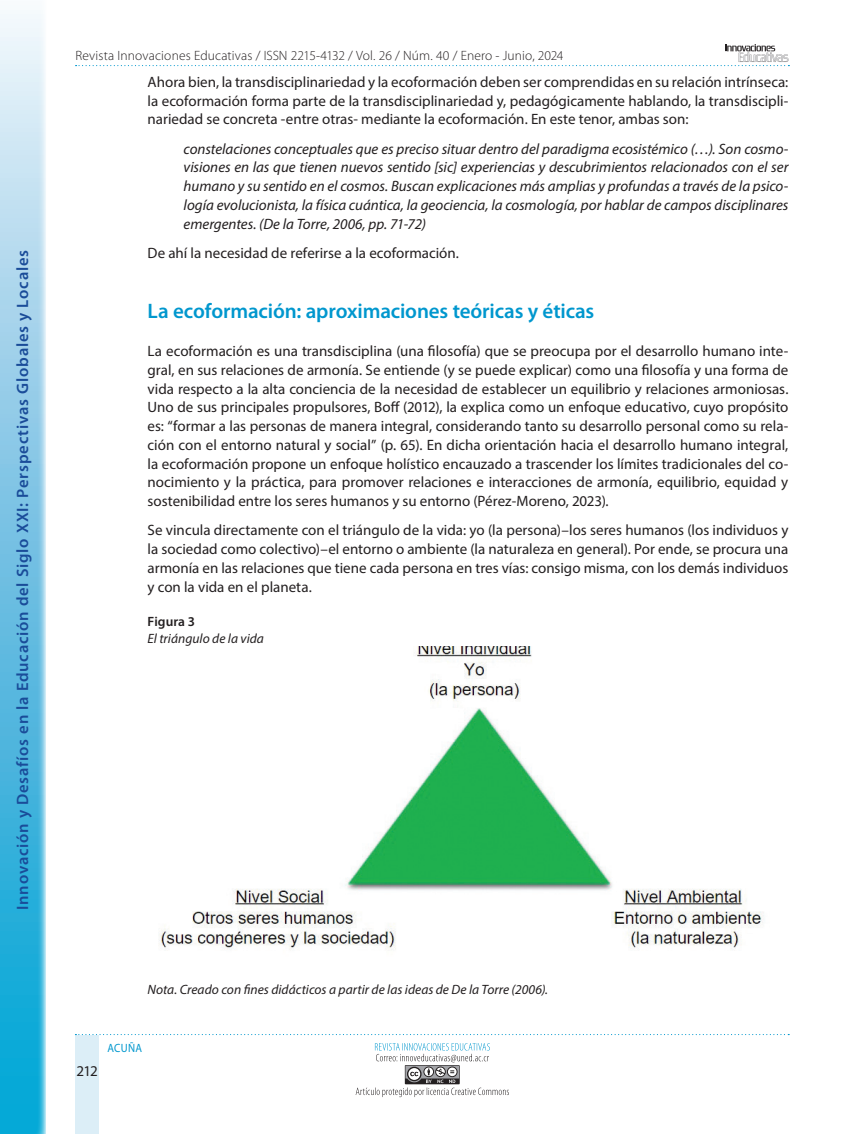
<style>
.page{position:relative;width:864px;height:1134px;background:#fff}
.page>*{position:absolute;margin:0;border:0;box-sizing:border-box;transform-origin:0 0}
.SUBTITULO_2{font:600 21px "Myriad Pro";letter-spacing:-.005em;color:#0097ce}
.t1{font:600 16.5px "Myriad Pro";letter-spacing:.05em;color:#1a4c99}
.TEXTO_NORMAL{font:15px/18.8px "Myriad Pro";color:#231f20;text-align:justify}
.CITAS_COMPLETAS{font:italic 15px/18.8px "Myriad Pro";color:#231f20;text-align:justify}
.CUADRO_TIT{font:italic 13.5px/16.5px "Myriad Pro";color:#231f20}
.t2{font:300 13.5px "Myriad Pro";letter-spacing:.01em;color:#231f20}
.t3{font:12px "Myriad Pro";letter-spacing:.02em;color:#0097ce;scale:.9 1}
.s1{font-weight:600;font-style:normal}
</style>
<div class="page">
<svg style="left:76px;top:44px;width:713px;height:22px"></svg>
<div style="left:76px;top:1035px;width:23px;height:99px;background:#dceef7"></div>
<svg style="left:75px;top:1034px;width:714px;height:1px"></svg>
<svg style="left:356px;top:1043px;width:153px;height:54px"></svg>
<svg style="left:0;top:14px;width:46px;height:1120px;background:#77c7e5"></svg>
<img style="left:159px;top:647px;width:605px;height:303px">
<p class="t1" style="left:13px;top:910px;width:661px;rotate:-90deg">Innovación y Desafíos en la Educación del Siglo XXI: Perspectivas Globales y Locales</p>
<p class="t2" style="left:76px;top:48px;width:489px">Revista Innovaciones Educativas / ISSN 2215-4132 / Vol. 26 / Núm. 40 / Enero - Junio, 2024</p>
<p class="TEXTO_NORMAL" style="left:148px;top:72px;width:642px">Ahora bien, la transdisciplinariedad y la ecoformación deben ser comprendidas en su relación intrínseca: la ecoformación forma parte de la transdisciplinariedad y, pedagógicamente hablando, la transdiscipli&shy;nariedad se concreta -entre otras- mediante la ecoformación. En este tenor, ambas son:</p>
<p class="CITAS_COMPLETAS" style="left:184px;top:139px;width:606px">constelaciones conceptuales que es preciso situar dentro del paradigma ecosistémico (…). Son cosmo&shy;visiones en las que tienen nuevos sentido [sic] experiencias y descubrimientos relacionados con el ser humano y su sentido en el cosmos. Buscan explicaciones más amplias y profundas a través de la psico&shy;logía evolucionista, la física cuántica, la geociencia, la cosmología, por hablar de campos disciplinares emergentes. (De la Torre, 2006, pp. 71-72)</p>
<p class="TEXTO_NORMAL" style="left:148px;top:243px;width:313px">De ahí la necesidad de referirse a la ecoformación.</p>
<p class="SUBTITULO_2" style="left:148px;top:299px;width:448px">La ecoformación: aproximaciones teóricas y éticas</p>
<p class="TEXTO_NORMAL" style="left:148px;top:341px;width:642px">La ecoformación es una transdisciplina (una filosofía) que se preocupa por el desarrollo humano inte&shy;gral, en sus relaciones de armonía. Se entiende (y se puede explicar) como una filosofía y una forma de vida respecto a la alta conciencia de la necesidad de establecer un equilibrio y relaciones armoniosas.<br>Uno de sus principales propulsores, Boff (2012), la explica como un enfoque educativo, cuyo propósito es: “formar a las personas de manera integral, considerando tanto su desarrollo personal como su rela&shy;ción con el entorno natural y social” (p. 65). En dicha orientación hacia el desarrollo humano integral, la ecoformación propone un enfoque holístico encauzado a trascender los límites tradicionales del co&shy;nocimiento y la práctica, para promover relaciones e interacciones de armonía, equilibrio, equidad y sostenibilidad entre los seres humanos y su entorno (Pérez-Moreno, 2023).</p>
<p class="TEXTO_NORMAL" style="left:148px;top:521px;width:642px">Se vincula directamente con el triángulo de la vida: yo (la persona)–los seres humanos (los individuos y la sociedad como colectivo)–el entorno o ambiente (la naturaleza en general). Por ende, se procura una armonía en las relaciones que tiene cada persona en tres vías: consigo misma, con los demás individuos y con la vida en el planeta.</p>
<p class="CUADRO_TIT" style="left:148px;top:613px;width:118px"><span class="s1">Figura 3<br></span>El triángulo de la vida</p>
<p class="CUADRO_TIT" style="left:148px;top:981px;width:402px">Nota. Creado con fines didácticos a partir de las ideas de De la Torre (2006).</p>
<p class="TEXTO_NORMAL" style="left:77px;top:1061px;width:23px">212</p>
<p class="t3" style="left:108px;top:1040px;width:40px">ACUÑA</p>
</div>
